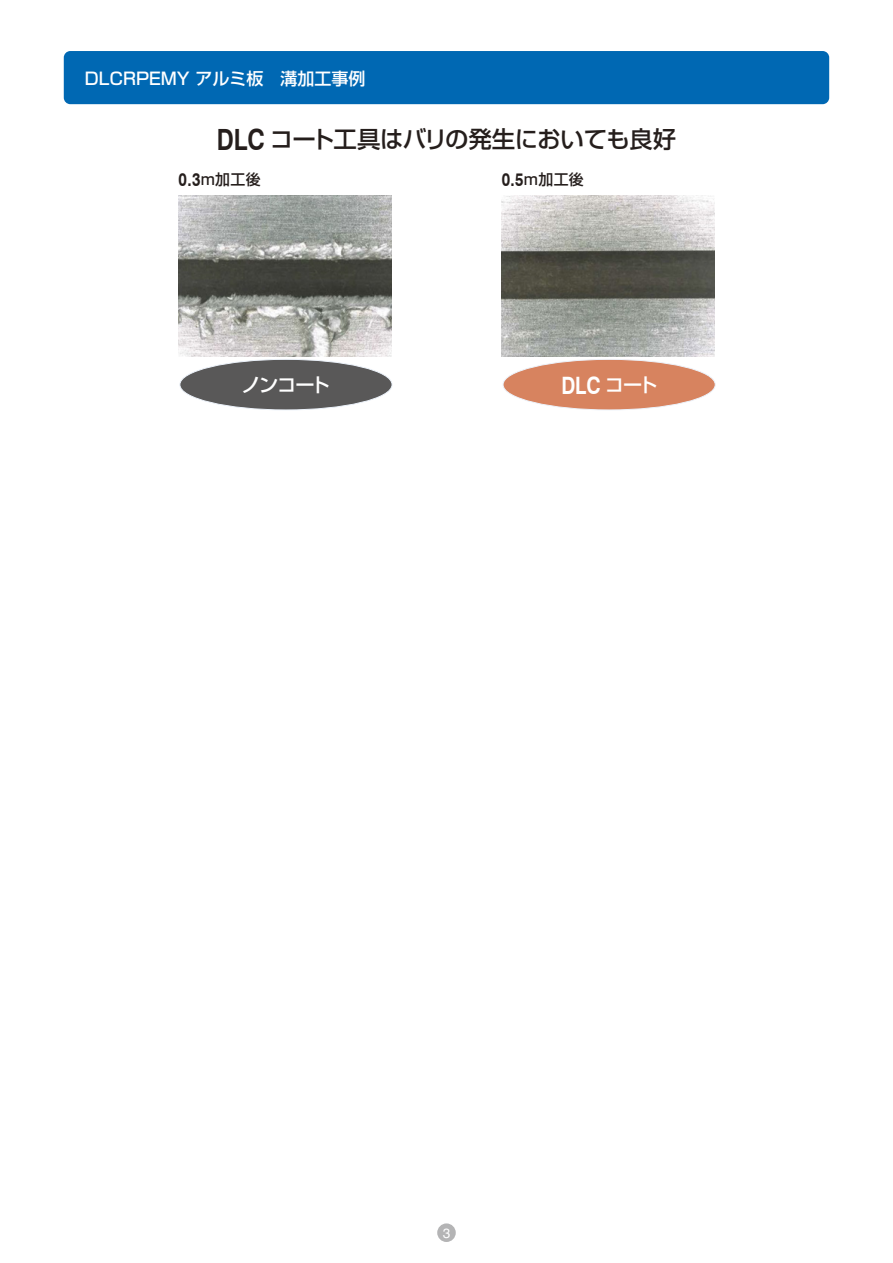
<style>
.page{position:relative;width:893px;height:1263px;background:#fff}
.page>*{position:absolute;margin:0;border:0;box-sizing:border-box;transform-origin:0 0}
.t1{font:700 24px "Swiss 721 BT";color:#fff;scale:.8 1}
.t2{font:500 23.4px "Shin Go Pro";letter-spacing:-.025em;color:#251e1c}
.t3{font:500 19.2px "Shin Go Pro";letter-spacing:-.075em;color:#fff}
.t4{font:500 16.95px "Shin Go Pro";color:#fff}
.t5{font:500 14.85px "Shin Go Pro";letter-spacing:.025em;color:#251e1c}
.t6{font:13.5px "Helvetica LT Pro";color:#fff}
.s1{font-family:"Swiss 721 BT";font-weight:700;font-size:29.25px}
.s2{font-family:"Swiss 721 BT";font-weight:700;font-size:18.6px}
.s3{font-family:"Shin Go Pro";font-weight:500;font-size:19.2px}
</style>
<div class="page">
<div style="left:437px;top:1223px;width:19px;height:19px;background:#b4b4b5;border-radius:50%"></div>
<img style="left:179px;top:195px;width:212px;height:162px">
<img style="left:502px;top:195px;width:212px;height:162px">
<div style="left:180px;top:359px;width:212px;height:51px;background:#595858;border-radius:50%"></div>
<div style="left:180px;top:359px;width:212px;height:51px;border:1px solid #ecf2fa;border-radius:50%"></div>
<div style="left:503px;top:359px;width:212px;height:51px;background:#d7835f;border-radius:50%"></div>
<div style="left:503px;top:359px;width:212px;height:51px;border:1px solid #ecf2fa;border-radius:50%"></div>
<div style="left:64px;top:51px;width:765px;height:53px;background:#0068b3;border-radius:7px"></div>
<p class="t4" style="left:85px;top:64px;width:299px">DLCRPEMY アルミ板　溝加工事例　</p>
<p class="t2" style="left:217px;top:120px;width:461px"><span class="s1">DLC</span> コート工具はバリの発生においても良好</p>
<p class="t5" style="left:179px;top:167px;width:84px"><span class="s2">0.3</span>ⅿ加工後</p>
<p class="t5" style="left:502px;top:167px;width:84px"><span class="s2">0.5</span>ⅿ加工後</p>
<p class="t3" style="left:242px;top:369px;width:90px">ノンコート</p>
<p class="t1" style="left:561px;top:371px;width:122px">DLC <span class="s3">コート</span></p>
<p class="t6" style="left:443px;top:1225px;width:9px">3</p>
</div>
